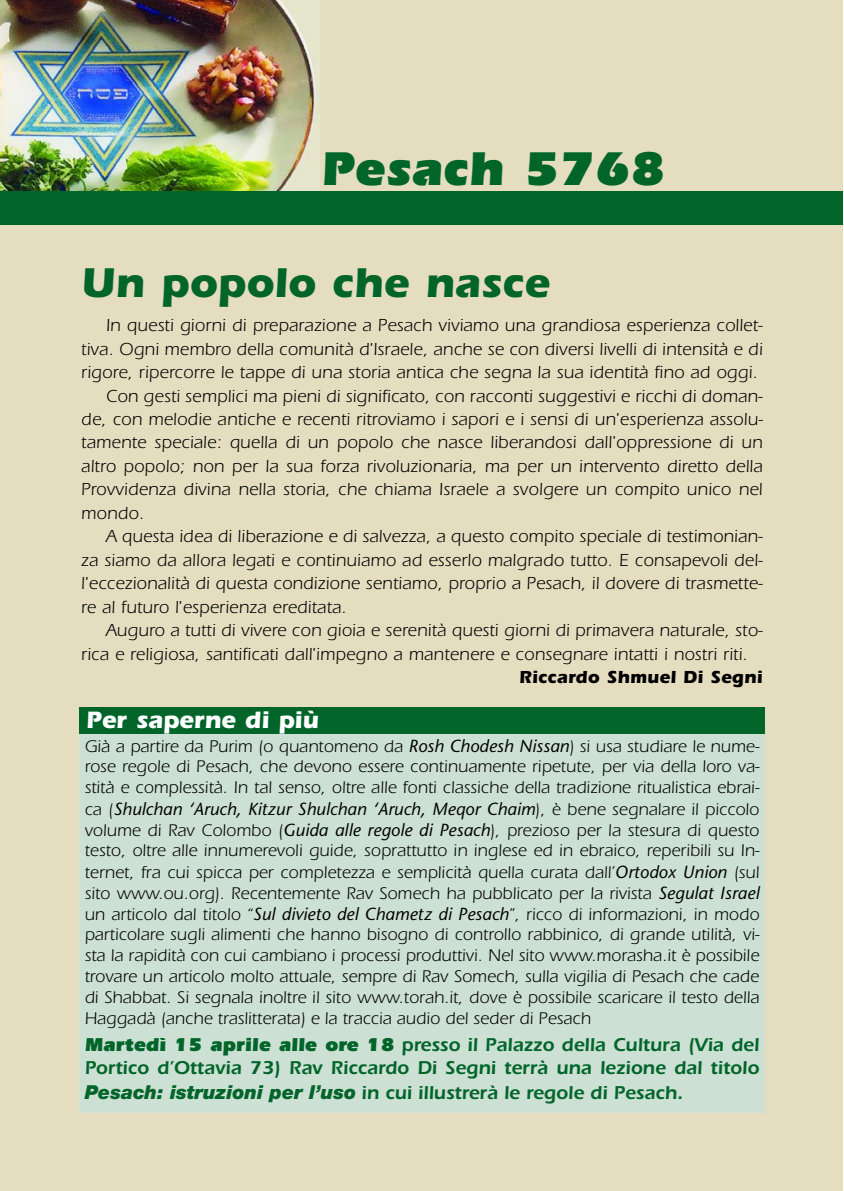
<style>
.page{position:relative;width:844px;height:1191px;background:#fff}
.page>*{position:absolute;margin:0;border:0;box-sizing:border-box;transform-origin:0 0}
.t1{font:900 49px "Itc Eras";color:#01652a}
.t2{font:700 43.05px "Itc Eras";color:#01652a}
.t3{font:700 24.5px "Itc Eras";color:#fff}
.t4{font:600 19.25px/23.8px "Itc Eras";color:#01652a;text-align:justify}
.t5{font:18.03px "Itc Eras";letter-spacing:.01em;color:#000}
.t6{font:700 18.03px "Itc Eras";letter-spacing:.015em;color:#000}
.t7{font:17.5px/20.8px "Itc Eras";letter-spacing:.005em;color:#000;text-align:justify}
.t8{font:italic 17.5px "Stone Sans";letter-spacing:.005em;color:#000}
.s1{font-family:"Stone Sans";font-style:italic}
.s2{font-family:"Itc Eras";font-style:normal}
.s3{font-weight:900}
.s4{font-family:"Helvetica Neue";font-weight:900;font-style:italic}
</style>
<div class="page">
<div style="left:0;top:1px;width:842px;height:1190px;background:#e5ddbf"></div>
<img style="left:0;top:1px;width:319px;height:191px">
<div style="left:79px;top:734px;width:685px;height:378px;background:#cce0d4"></div>
<div style="left:0;top:192px;width:842px;height:33px;background:#01652a"></div>
<div style="left:79px;top:707px;width:685px;height:26px;background:#01652a"></div>
<h1 class="t1" style="left:321px;top:140px;width:345px">Pesach 5768</h1>
<h2 class="t2" style="left:81px;top:257px;width:469px">Un popolo che nasce</h2>
<p class="t5" style="left:106px;top:315px;width:658px">In questi giorni di preparazione a Pesach viviamo una grandiosa esperienza collet-</p>
<p class="t5" style="left:81px;top:338px;width:682px">tiva. Ogni membro della comunità d'Israele, anche se con diversi livelli di intensità e di</p>
<p class="t5" style="left:81px;top:362px;width:677px">rigore, ripercorre le tappe di una storia antica che segna la sua identità fino ad oggi.</p>
<p class="t5" style="left:106px;top:385px;width:658px">Con gesti semplici ma pieni di significato, con racconti suggestivi e ricchi di doman-</p>
<p class="t5" style="left:81px;top:409px;width:683px">de, con melodie antiche e recenti ritroviamo i sapori e i sensi di un'esperienza assolu-</p>
<p class="t5" style="left:81px;top:432px;width:682px">tamente speciale: quella di un popolo che nasce liberandosi dall'oppressione di un</p>
<p class="t5" style="left:81px;top:456px;width:682px">altro popolo; non per la sua forza rivoluzionaria, ma per un intervento diretto della</p>
<p class="t5" style="left:81px;top:479px;width:682px">Provvidenza divina nella storia, che chiama Israele a svolgere un compito unico nel</p>
<p class="t5" style="left:81px;top:502px;width:64px">mondo.</p>
<p class="t5" style="left:106px;top:526px;width:658px">A questa idea di liberazione e di salvezza, a questo compito speciale di testimonian-</p>
<p class="t5" style="left:81px;top:549px;width:683px">za siamo da allora legati e continuiamo ad esserlo malgrado tutto. E consapevoli del-</p>
<p class="t5" style="left:81px;top:573px;width:683px">l'eccezionalità di questa condizione sentiamo, proprio a Pesach, il dovere di trasmette-</p>
<p class="t5" style="left:81px;top:596px;width:267px">re al futuro l'esperienza ereditata.</p>
<p class="t5" style="left:106px;top:620px;width:658px">Auguro a tutti di vivere con gioia e serenità questi giorni di primavera naturale, sto-</p>
<p class="t5" style="left:81px;top:643px;width:667px">rica e religiosa, santificati dall'impegno a mantenere e consegnare intatti i nostri riti.</p>
<p class="t6" style="left:519px;top:666px;width:245px">Riccardo Shmuel Di Segni</p>
<h3 class="t3" style="left:86px;top:705px;width:234px">Per saperne di più</h3>
<p class="t7" style="left:85px;top:736px;width:676px">Già a partire da Purim (o quantomeno da <span class="s1">Rosh Chodesh Nissan</span>) si usa studiare le nume&shy;rose regole di Pesach, che devono essere continuamente ripetute, per via della loro va&shy;stità e complessità. In tal senso, oltre alle fonti classiche della tradizione ritualistica ebrai-</p>
<p class="t8" style="left:85px;top:798px;width:676px"><span class="s2">ca (</span>Shulchan ‘Aruch, Kitzur Shulchan ‘Aruch, Meqor Chaim<span class="s2">), è bene segnalare il piccolo</span></p>
<p class="t7" style="left:85px;top:820px;width:676px;line-height:19.8px">volume di Rav Colombo (<span class="s1">Guida alle regole di Pesach</span>), prezioso per la stesura di questo testo, oltre alle innumerevoli guide, soprattutto in inglese ed in ebraico, reperibili su In-</p>
<p class="t7" style="left:85px;top:862px;width:676px">ternet, fra cui spicca per completezza e semplicità quella curata dall’<span class="s1">Ortodox Union</span> (sul sito www.ou.org). Recentemente Rav Somech ha pubblicato per la rivista <span class="s1">Segulat Israel </span>un articolo dal titolo “<span class="s1">Sul divieto del Chametz di Pesach</span>”, ricco di informazioni, in modo particolare sugli alimenti che hanno bisogno di controllo rabbinico, di grande utilità, vi&shy;sta la rapidità con cui cambiano i processi produttivi. Nel sito www.morasha.it è possibile trovare un articolo molto attuale, sempre di Rav Somech, sulla vigilia di Pesach che cade di Shabbat. Si segnala inoltre il sito www.torah.it, dove è possibile scaricare il testo della Haggadà (anche traslitterata) e la traccia audio del seder di Pesach</p>
<p class="t4" style="left:85px;top:1032px;width:676px"><span class="s3">Martedì 15 aprile alle ore 18</span> presso il Palazzo della Cultura (Via del Portico d’Ottavia 73) Rav Riccardo Di Segni terrà una lezione dal titolo <span class="s4">Pesach: istruzioni per l’uso</span> in cui illustrerà le regole di Pesach.</p>
</div>
